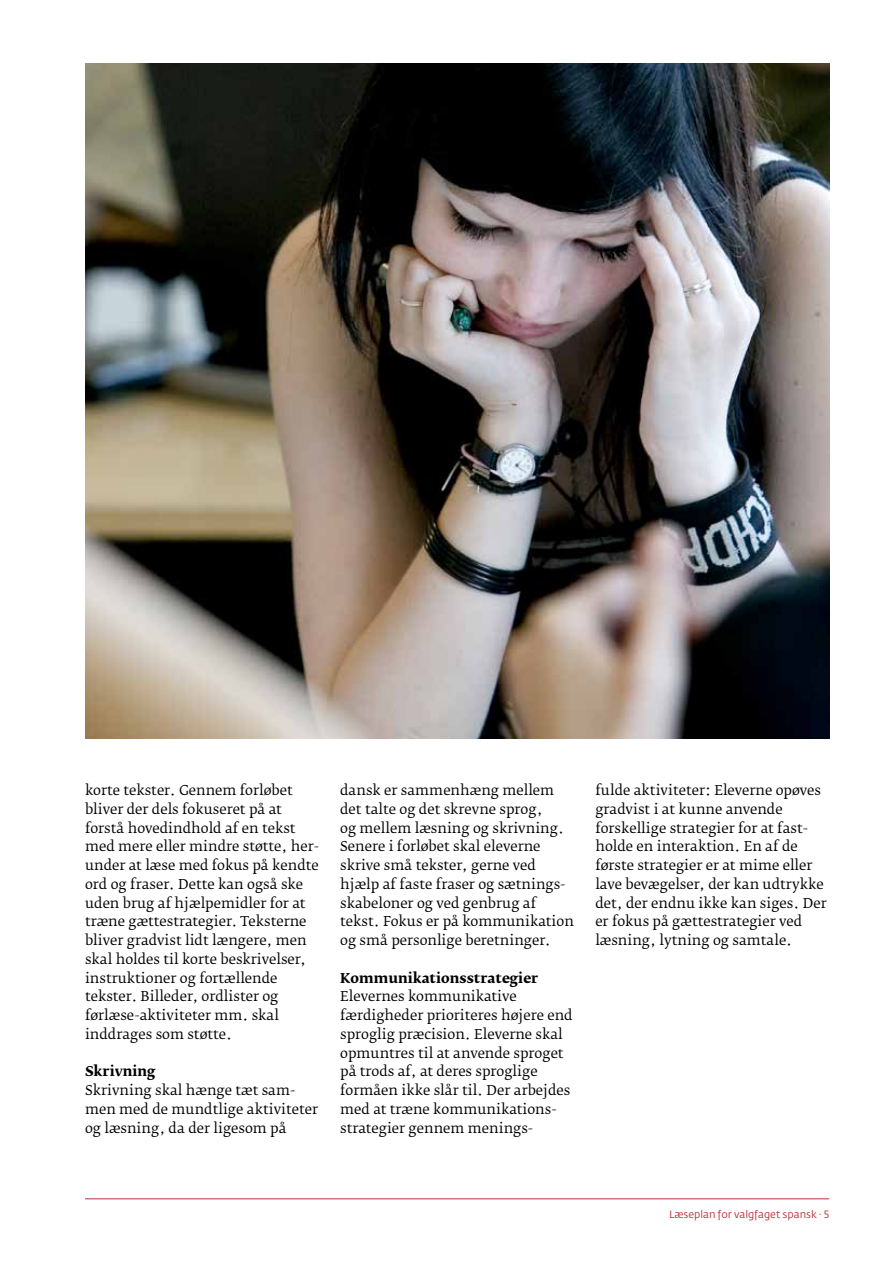
<style>
.page{position:relative;width:893px;height:1263px;background:#fff}
.page>*{position:absolute;margin:0;border:0;box-sizing:border-box;transform-origin:0 0}
.t1{font:13.5px/18.8px "Fedra Serif B Std";color:#000}
.t2{font:700 13.5px "Fedra Serif B Std";color:#000}
.t3{font:10.5px "Fedra Sans Std";color:#b72f34}
</style>
<div class="page">
<hr style="left:85px;top:1198px;width:744px;height:1px;background:#b72f34">
<img style="left:85px;top:64px;width:744px;height:675px">
<p class="t1" style="left:85px;top:781px;width:235px">korte tekster. Gennem forløbet bliver der dels fokuseret på at forstå hovedindhold af en tekst med mere eller mindre støtte, her&shy;under at læse med fokus på kendte ord og fraser. Dette kan også ske uden brug af hjælpemidler for at træne gættestrategier. Teksterne bliver gradvist lidt længere, men skal holdes til korte beskrivelser, instruktioner og fortællende tekster. Billeder, ordlister og førlæse-aktiviteter mm. skal inddrages som støtte.</p>
<p class="t2" style="left:85px;top:1064px;width:72px">Skrivning</p>
<p class="t1" style="left:85px;top:1081px;width:235px">Skrivning skal hænge tæt sam&shy;men med de mundtlige aktiviteter og læsning, da der ligesom på</p>
<p class="t1" style="left:340px;top:781px;width:235px">dansk er sammenhæng mellem det talte og det skrevne sprog,<br>og mellem læsning og skrivning.<br>Senere i forløbet skal eleverne skrive små tekster, gerne ved hjælp af faste fraser og sætnings&shy;skabeloner og ved genbrug af tekst. Fokus er på kommunikation og små personlige beretninger.</p>
<p class="t2" style="left:340px;top:970px;width:200px">Kommunikationsstrategier</p>
<p class="t1" style="left:340px;top:987px;width:234px">Elevernes kommunikative færdigheder prioriteres højere end sproglig præcision. Eleverne skal opmuntres til at anvende sproget på trods af, at deres sproglige formåen ikke slår til. Der arbejdes med at træne kommunikations&shy;strategier gennem menings-</p>
<p class="t1" style="left:595px;top:781px;width:233px">fulde aktiviteter: Eleverne opøves gradvist i at kunne anvende forskellige strategier for at fast&shy;holde en interaktion. En af de første strategier er at mime eller lave bevægelser, der kan udtrykke det, der endnu ikke kan siges. Der er fokus på gættestrategier ved læsning, lytning og samtale.</p>
<p class="t3" style="left:669px;top:1208px;width:162px">Læseplan for valgfaget spansk · 5</p>
</div>
